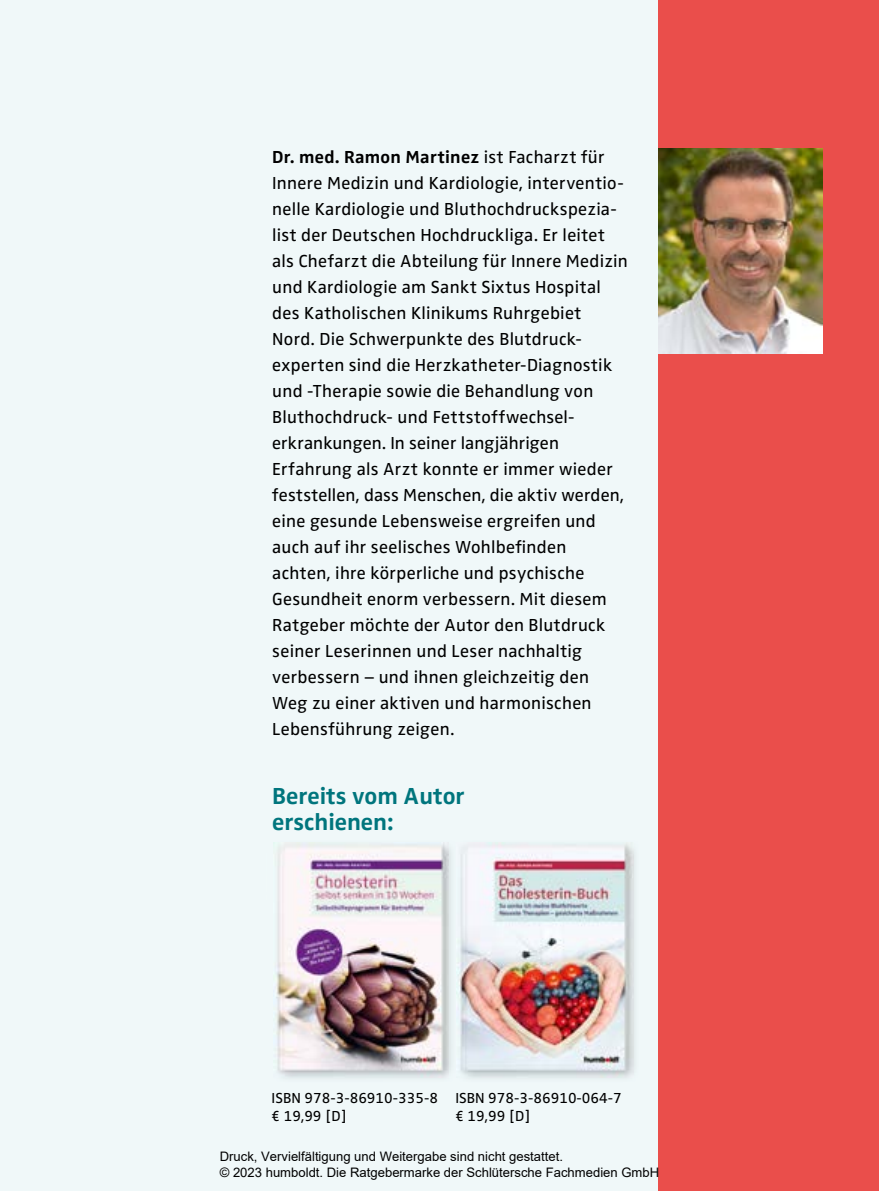
<style>
.page{position:relative;width:879px;height:1191px;background:#f0f8f9}
.page>*{position:absolute;margin:0;border:0;box-sizing:border-box;transform-origin:0 0}
.t1{font:700 24px/26px "Zwo Pro";color:#00757d}
.t2{font:18px/26px "Zwo Pro";letter-spacing:.015em;color:#000}
.t3{font:15px/18px "Zwo Pro";color:#000}
.t4{font:13px/15.6px "Arial";color:#000}
.s1{font-weight:700}
</style>
<div class="page">
<div style="left:658px;top:0;width:221px;height:1191px;background:#ea4e4b"></div>
<img style="left:658px;top:149px;width:164px;height:204px">
<img style="left:451px;top:842px;width:183px;height:235px">
<img style="left:273px;top:842px;width:178px;height:235px">
<p class="t2" style="left:272px;top:144px;width:357px"><span class="s1">Dr. med. Ramon Martinez</span> ist Facharzt für Innere Medizin und Kardiologie, interven t io - nelle Kardiologie und Bluthochdruckspezia&shy;list der Deutschen Hochdruckliga. Er leitet als Chefarzt die Abteilung für Innere Medizin und Kardiologie am Sankt Sixtus Hospital des Katholischen Klinikums Ruhrgebiet Nord. Die Schwerpunkte des Blutdruck&shy;experten sind die Herzkatheter-Diagnostik und -Therapie sowie die Behandlung von Bluthochdruck- und Fettstoffwech sel&shy;erkrankungen. In seiner langjährigen Erfahrung als Arzt konnte er immer wieder feststellen, dass Menschen, die aktiv werden, eine gesunde Lebensweise ergreifen und auch auf ihr seelisches Wohlbefinden achten, ihre körperliche und psychische Gesundheit enorm verbessern. Mit diesem Ratgeber möchte der Autor den Blutdruck seiner Leserinnen und Leser nachhaltig verbessern – und ihnen gleichzeitig den Weg zu einer aktiven und harmonischen Lebensführung zeigen.</p>
<h1 class="t1" style="left:272px;top:783px;width:194px">Bereits vom Autor erschienen:</h1>
<p class="t3" style="left:272px;top:1089px;width:168px">ISBN 978-3-86910-335-8 € 19,99 [D]</p>
<p class="t3" style="left:455px;top:1089px;width:168px">ISBN 978-3-86910-064-7 € 19,99 [D]</p>
<p class="t4" style="left:220px;top:1148px;width:441px">Druck, Vervielfältigung und Weitergabe sind nicht gestattet.<br>© 2023 humboldt. Die Ratgebermarke der Schlütersche Fachmedien GmbH</p>
</div>
